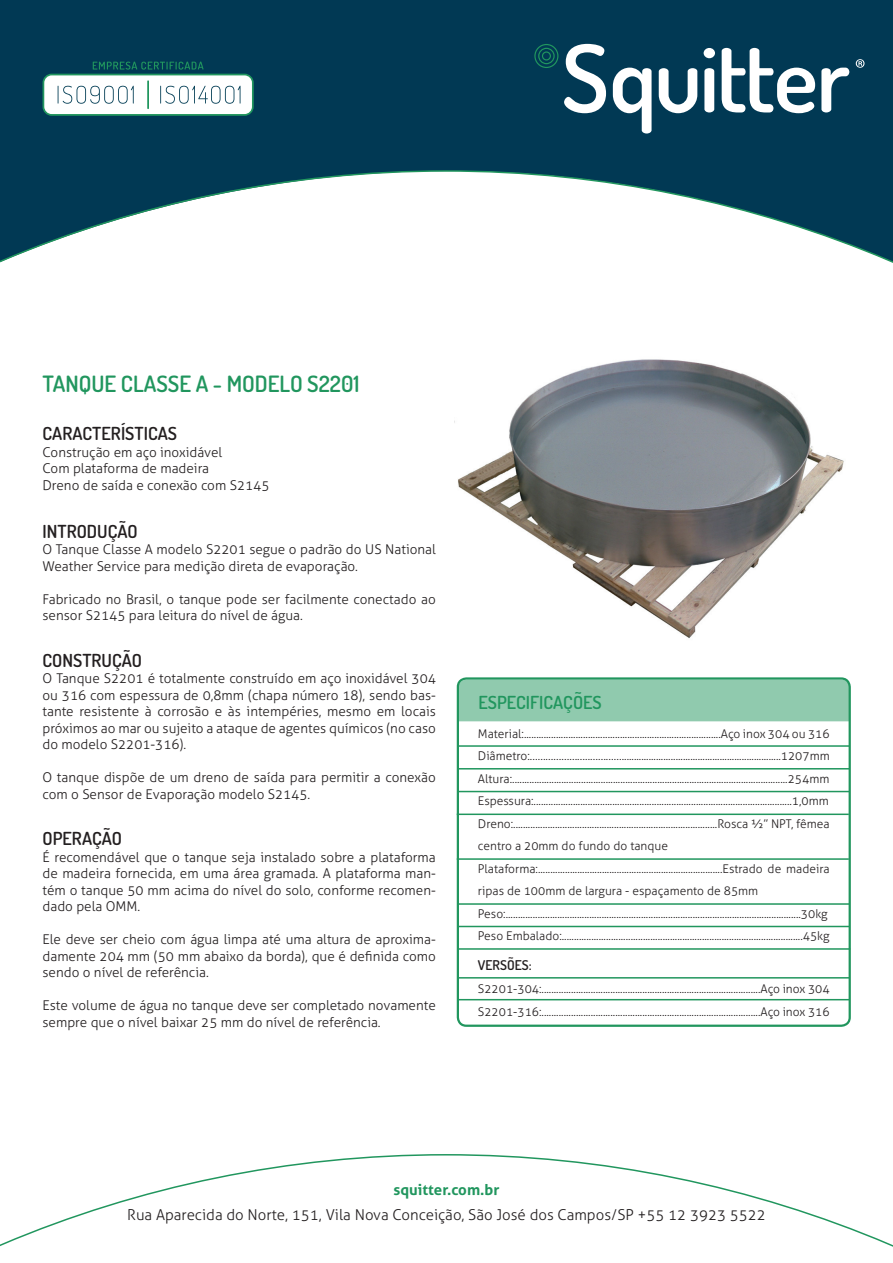
<style>
.page{position:relative;width:893px;height:1263px;background:#fff}
.page>*{position:absolute;margin:0;border:0;box-sizing:border-box;transform-origin:0 0}
.t1{font:600 22.5px "Dosis";color:#21965e}
.t2{font:600 18px "Dosis";color:#231f20}
.t3{font:600 18px "Dosis";color:#21965e}
.t4{font:300 15px "Aller";color:#231f20}
.t5{font:700 15px "Aller";color:#21965e}
.t6{font:300 13.5px/16.5px "Aller";color:#231f20}
.t7{font:600 13.5px "Dosis";color:#231f20}
.t8{font:300 12px/22.5px "Aller";color:#231f20}
</style>
<div class="page">
<div style="left:0;top:0;width:893px;height:170px;background:#013954"></div>
<svg style="left:0;top:170px;width:893px;height:93px"></svg>
<svg style="left:0;top:1154px;width:893px;height:93px"></svg>
<svg style="left:43px;top:62px;width:211px;height:54px"></svg>
<hr style="left:147px;top:80px;width:2px;height:29px;background:#21965e">
<svg style="left:564px;top:44px;width:42px;height:69px"></svg>
<svg style="left:613px;top:68px;width:39px;height:66px"></svg>
<svg style="left:659px;top:68px;width:38px;height:45px"></svg>
<svg style="left:704px;top:48px;width:11px;height:64px"></svg>
<svg style="left:722px;top:48px;width:93px;height:65px"></svg>
<svg style="left:821px;top:68px;width:28px;height:44px"></svg>
<svg style="left:534px;top:44px;width:24px;height:24px"></svg>
<svg style="left:856px;top:59px;width:8px;height:9px"></svg>
<div style="left:458px;top:680px;width:390px;height:41px;background:#90caae"></div>
<div style="left:457px;top:677px;width:394px;height:350px;border:2px solid #21965e;border-radius:9px"></div>
<hr style="left:457px;top:745px;width:392px;height:2px;background:#21965e">
<hr style="left:458px;top:768px;width:392px;height:1px;background:#21965e">
<hr style="left:458px;top:791px;width:392px;height:1px;background:#21965e">
<hr style="left:457px;top:813px;width:392px;height:2px;background:#21965e">
<hr style="left:457px;top:858px;width:392px;height:2px;background:#21965e">
<hr style="left:458px;top:903px;width:392px;height:2px;background:#21965e">
<hr style="left:458px;top:926px;width:392px;height:1px;background:#21965e">
<hr style="left:458px;top:948px;width:392px;height:2px;background:#21965e">
<hr style="left:458px;top:977px;width:392px;height:1px;background:#21965e">
<hr style="left:458px;top:999px;width:392px;height:1px;background:#21965e">
<img style="left:454px;top:359px;width:390px;height:280px">
<p class="t1" style="left:43px;top:369px;width:318px">TANQUE CLASSE A - MODELO S2201</p>
<p class="t2" style="left:43px;top:422px;width:136px">CARACTERÍSTICAS</p>
<p class="t6" style="left:43px;top:444px;width:181px">Construção em aço inoxidável</p>
<p class="t6" style="left:43px;top:460px;width:168px">Com plataforma de madeira</p>
<p class="t6" style="left:43px;top:477px;width:228px">Dreno de saída e conexão com S2145</p>
<p class="t2" style="left:43px;top:519px;width:97px">INTRODUÇÃO</p>
<p class="t6" style="left:43px;top:541px;width:395px">O Tanque Classe A modelo S2201 segue o padrão do US National<br>Weather Service para medição direta de evaporação.</p>
<p class="t6" style="left:43px;top:591px;width:395px">Fabricado no Brasil, o tanque pode ser facilmente conectado ao sensor S2145 para leitura do nível de água.</p>
<p class="t2" style="left:43px;top:648px;width:101px">CONSTRUÇÃO</p>
<p class="t6" style="left:43px;top:670px;width:395px;text-align:justify">O Tanque S2201 é totalmente construído em aço inoxidável 304 ou 316 com espessura de 0,8mm (chapa número 18), sendo bas&shy;tante resistente à corrosão e às intempéries, mesmo em locais próximos ao mar ou sujeito a ataque de agentes químicos (no caso do modelo S2201-316).</p>
<p class="t6" style="left:43px;top:769px;width:395px">O tanque dispõe de um dreno de saída para permitir a conexão com o Sensor de Evaporação modelo S2145.</p>
<p class="t2" style="left:43px;top:827px;width:81px">OPERAÇÃO</p>
<p class="t6" style="left:43px;top:849px;width:395px;text-align:justify">É recomendável que o tanque seja instalado sobre a plataforma de madeira fornecida, em uma área gramada. A plataforma man&shy;tém o tanque 50 mm acima do nível do solo, conforme recomen&shy;dado pela OMM.</p>
<p class="t6" style="left:43px;top:931px;width:395px;text-align:justify">Ele deve ser cheio com água limpa até uma altura de aproxima&shy;damente 204 mm (50 mm abaixo da borda), que é definida como sendo o nível de referência.</p>
<p class="t6" style="left:43px;top:997px;width:395px">Este volume de água no tanque deve ser completado novamente sempre que o nível baixar 25 mm do nível de referência.</p>
<p class="t3" style="left:478px;top:691px;width:125px">ESPECIFICAÇÕES</p>
<p class="t8" style="left:478px;top:722px;width:353px">Material:................................................................................Aço inox 304 ou 316</p>
<p class="t8" style="left:478px;top:745px;width:353px">Diâmetro:…………………..………….................................................................1207mm</p>
<p class="t8" style="left:478px;top:767px;width:353px">Altura:................................................................................................................254mm</p>
<p class="t8" style="left:478px;top:790px;width:352px">Espessura:.........................................................................................................1,0mm</p>
<p class="t8" style="left:478px;top:812px;width:353px">Dreno:...................................................................................Rosca ½” NPT, fêmea centro a 20mm do fundo do tanque</p>
<p class="t8" style="left:478px;top:857px;width:353px">Plataforma:...........................................................................Estrado de madeira ripas de 100mm de largura - espaçamento de 85mm</p>
<p class="t8" style="left:478px;top:902px;width:351px">Peso:........................................................................................................................30kg</p>
<p class="t8" style="left:478px;top:925px;width:353px">Peso Embalado:..................................................................................................45kg</p>
<p class="t7" style="left:478px;top:957px;width:55px">VERSÕES:</p>
<p class="t8" style="left:478px;top:977px;width:353px">S2201-304:.........................................................................................Aço inox 304</p>
<p class="t8" style="left:478px;top:1000px;width:353px">S2201-316:.........................................................................................Aço inox 316</p>
<p class="t5" style="left:394px;top:1180px;width:107px">squitter.com.br</p>
<p class="t4" style="left:127px;top:1206px;width:640px">Rua Aparecida do Norte, 151, Vila Nova Conceição, São José dos Campos/SP +55 12 3923 5522</p>
</div>
